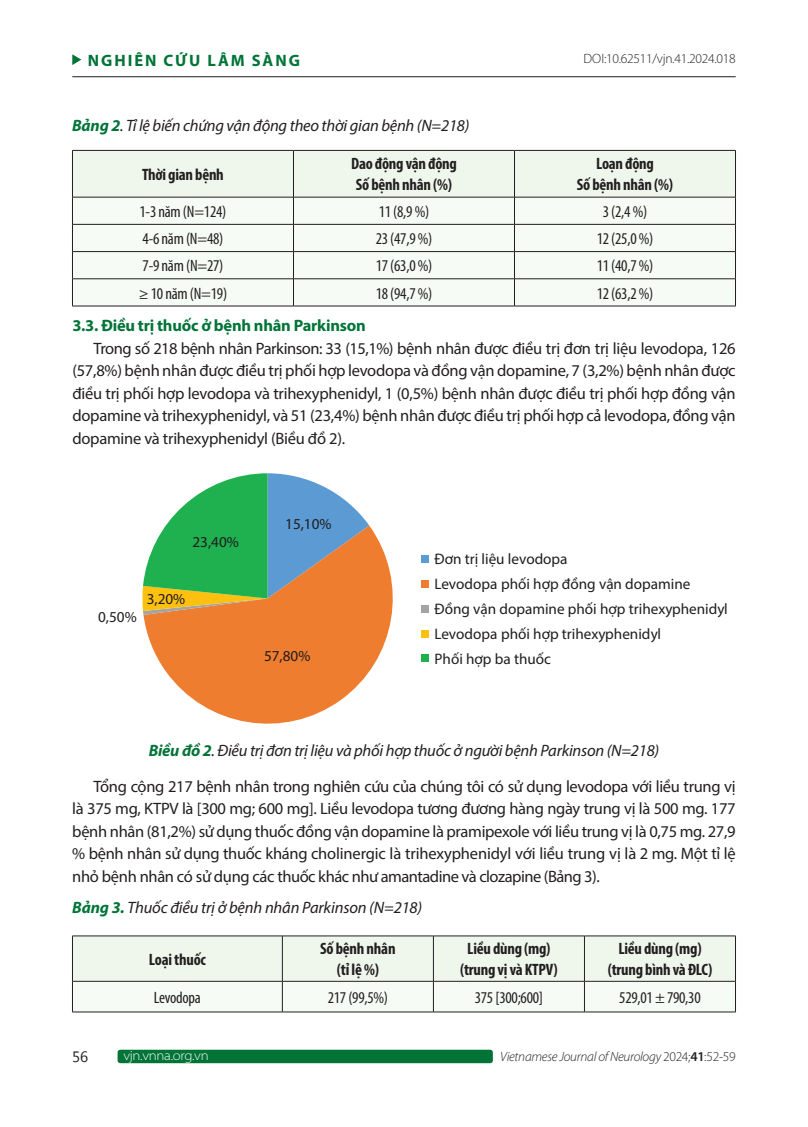
<style>
.page{position:relative;width:808px;height:1127px;background:#fff}
.page>*{position:absolute;margin:0;border:0;box-sizing:border-box;transform-origin:0 0}
.t1{font:16.5px/22.5px "Myriad Pro";letter-spacing:-.02em;color:#231f20;text-align:justify}
.t2{font:condensed 16.5px "Myriad Pro";letter-spacing:-.015em;color:#231f20}
.t3{font:700 condensed 16.5px/21px "Myriad Pro";letter-spacing:-.015em;color:#231f20;text-align:center}
.t4{font:italic 16.5px "Myriad Pro";letter-spacing:-.015em;color:#231f20}
.t5{font:700 16.5px "Myriad Pro";letter-spacing:-.015em;color:#007437}
.t6{font:700 16.5px "Myriad Pro";letter-spacing:.12em;color:#007437}
.t7{font:15.15px/24.9px "Myriad Pro";color:#201d1e}
.t8{font:15px "Myanmar Text";color:#231f20}
.t9{font:italic 300 13.5px "Myriad Pro";letter-spacing:-.02em;color:#231f20}
.t10{font:300 13.5px "Myriad Pro";letter-spacing:-.02em;color:#231f20}
.t11{font:300 semi-expanded 13.5px "Myriad Pro";letter-spacing:-.02em;color:#fff}
.s1{font-weight:700;color:#007437}
.s2{font-weight:700;font-style:italic;color:#007437}
.s3{font-style:italic}
.s4{font-style:normal}
.s5{font-weight:600;font-style:normal}
</style>
<div class="page">
<div style="left:118px;top:1050px;width:375px;height:13px;background:#007437;border-radius:3px"></div>
<hr style="left:72px;top:76px;width:664px;height:1px;background:#231f20">
<svg style="left:72px;top:54px;width:9px;height:11px"></svg>
<svg style="left:72px;top:150px;width:664px;height:156px"></svg>
<hr style="left:72px;top:306px;width:221px;height:1px;background:#231f20">
<hr style="left:293px;top:306px;width:221px;height:1px;background:#231f20">
<hr style="left:514px;top:306px;width:222px;height:1px;background:#231f20">
<svg style="left:143px;top:525px;width:250px;height:199px;fill:#ee7d2f"></svg>
<svg style="left:142px;top:473px;width:227px;height:142px"></svg>
<div style="left:421px;top:555px;width:8px;height:7px;background:#5c9ad3"></div>
<div style="left:421px;top:580px;width:8px;height:7px;background:#ee7d2f"></div>
<div style="left:421px;top:605px;width:8px;height:7px;background:#a5a4a4"></div>
<div style="left:421px;top:630px;width:8px;height:7px;background:#fcc011"></div>
<div style="left:421px;top:654px;width:8px;height:8px;background:#1fb04f"></div>
<svg style="left:73px;top:936px;width:662px;height:76px"></svg>
<hr style="left:72px;top:935px;width:210px;height:1px;background:#231f20">
<hr style="left:72px;top:936px;width:1px;height:45px;background:#231f20">
<hr style="left:282px;top:935px;width:151px;height:1px;background:#231f20">
<hr style="left:282px;top:936px;width:1px;height:45px;background:#231f20">
<hr style="left:433px;top:935px;width:151px;height:1px;background:#231f20">
<hr style="left:433px;top:936px;width:1px;height:45px;background:#231f20">
<hr style="left:584px;top:935px;width:152px;height:1px;background:#231f20">
<hr style="left:584px;top:936px;width:1px;height:45px;background:#231f20">
<hr style="left:735px;top:936px;width:1px;height:45px;background:#231f20">
<hr style="left:72px;top:981px;width:210px;height:1px;background:#231f20">
<hr style="left:72px;top:981px;width:1px;height:31px;background:#231f20">
<hr style="left:282px;top:981px;width:151px;height:1px;background:#231f20">
<hr style="left:282px;top:981px;width:1px;height:31px;background:#231f20">
<hr style="left:433px;top:981px;width:151px;height:1px;background:#231f20">
<hr style="left:433px;top:981px;width:1px;height:31px;background:#231f20">
<hr style="left:584px;top:981px;width:152px;height:1px;background:#231f20">
<hr style="left:584px;top:981px;width:1px;height:31px;background:#231f20">
<hr style="left:735px;top:981px;width:1px;height:31px;background:#231f20">
<hr style="left:72px;top:1012px;width:210px;height:1px;background:#231f20">
<hr style="left:282px;top:1012px;width:151px;height:1px;background:#231f20">
<hr style="left:433px;top:1012px;width:151px;height:1px;background:#231f20">
<hr style="left:584px;top:1012px;width:152px;height:1px;background:#231f20">
<p class="t6" style="left:88px;top:49px;width:214px">NGHIÊN CỨU LÂM SÀNG</p>
<p class="t10" style="left:583px;top:51px;width:154px">DOI:10.62511/vjn.41.2024.018</p>
<p class="t4" style="left:72px;top:116px;width:399px"><span class="s1">Bảng 2</span>. Tỉ lệ biến chứng vận động theo thời gian bệnh (N=218)</p>
<p class="t3" style="left:142px;top:164px;width:83px">Thời gian bệnh</p>
<p class="t3" style="left:351px;top:153px;width:107px;text-align:left">Dao động vận động<br>Số bệnh nhân (%)</p>
<p class="t3" style="left:577px;top:153px;width:98px">Loạn động<br>Số bệnh nhân (%)</p>
<p class="t2" style="left:140px;top:201px;width:88px">1-3 năm (N=124)</p>
<p class="t2" style="left:379px;top:201px;width:52px">11 (8,9 %)</p>
<p class="t2" style="left:603px;top:201px;width:46px">3 (2,4 %)</p>
<p class="t2" style="left:143px;top:229px;width:82px">4-6 năm (N=48)</p>
<p class="t2" style="left:376px;top:229px;width:58px">23 (47,9 %)</p>
<p class="t2" style="left:597px;top:229px;width:58px">12 (25,0 %)</p>
<p class="t2" style="left:143px;top:256px;width:82px">7-9 năm (N=27)</p>
<p class="t2" style="left:376px;top:256px;width:58px">17 (63,0 %)</p>
<p class="t2" style="left:597px;top:256px;width:58px">11 (40,7 %)</p>
<p class="t2" style="left:139px;top:283px;width:90px">≥ 10 năm (N=19)</p>
<p class="t2" style="left:376px;top:283px;width:58px">18 (94,7 %)</p>
<p class="t2" style="left:597px;top:283px;width:58px">12 (63,2 %)</p>
<p class="t5" style="left:72px;top:315px;width:295px">3.3. Điều trị thuốc ở bệnh nhân Parkinson</p>
<p class="t1" style="left:72px;top:337px;width:665px;text-indent:21px">Trong số 218 bệnh nhân Parkinson: 33 (15,1%) bệnh nhân được điều trị đơn trị liệu levodopa, 126 (57,8%) bệnh nhân được điều trị phối hợp levodopa và đồng vận dopamine, 7 (3,2%) bệnh nhân được điều trị phối hợp levodopa và trihexyphenidyl, 1 (0,5%) bệnh nhân được điều trị phối hợp đồng vận dopamine và trihexyphenidyl, và 51 (23,4%) bệnh nhân được điều trị phối hợp cả levodopa, đồng vận dopamine và trihexyphenidyl (Biều đồ 2).</p>
<p class="t7" style="left:192px;top:529px;width:48px">23,40%</p>
<p class="t7" style="left:98px;top:604px;width:40px">0,50%</p>
<p class="t7" style="left:147px;top:586px;width:40px">3,20%</p>
<p class="t7" style="left:285px;top:511px;width:48px">15,10%</p>
<p class="t7" style="left:264px;top:643px;width:48px">57,80%</p>
<p class="t7" style="left:434px;top:546px;width:295px">Đơn trị liệu levodopa<br>Levodopa phối hợp đồng vận dopamine<br>Đồng vận dopamine phối hợp trihexyphenidyl<br>Levodopa phối hợp trihexyphenidyl<br>Phối hợp ba thuốc</p>
<p class="t1" style="left:94px;top:732px;width:644px;line-height:36px;text-indent:55px"><span class="s2">Biều đồ 2</span><span class="s3">. Điều trị đơn trị liệu và phối hợp thuốc ở người bệnh Parkinson (N=218)<br></span>Tổng cộng 217 bệnh nhân trong nghiên cứu của chúng tôi có sử dụng levodopa với liều trung vị</p>
<p class="t1" style="left:72px;top:797px;width:665px">là 375 mg, KTPV là [300 mg; 600 mg]. Liều levodopa tương đương hàng ngày trung vị là 500 mg. 177 bệnh nhân (81,2%) sử dụng thuốc đồng vận dopamine là pramipexole với liều trung vị là 0,75 mg. 27,9 % bệnh nhân sử dụng thuốc kháng cholinergic là trihexyphenidyl với liều trung vị là 2 mg. Một tỉ lệ nhỏ bệnh nhân có sử dụng các thuốc khác như amantadine và clozapine (Bảng 3).</p>
<p class="t4" style="left:72px;top:897px;width:351px"><span class="s1">Bảng 3.</span> Thuốc điều trị ở bệnh nhân Parkinson (N=218)</p>
<p class="t3" style="left:149px;top:948px;width:58px">Loại thuốc</p>
<p class="t3" style="left:320px;top:938px;width:77px">Số bệnh nhân (tỉ lệ %)</p>
<p class="t3" style="left:460px;top:938px;width:99px">Liều dùng (mg) (trung vị và KTPV)</p>
<p class="t3" style="left:608px;top:938px;width:106px">Liều dùng (mg) (trung bình và ĐLC)</p>
<p class="t2" style="left:154px;top:987px;width:48px">Levodopa</p>
<p class="t2" style="left:328px;top:987px;width:62px">217 (99,5%)</p>
<p class="t2" style="left:475px;top:987px;width:70px">375 [300;600]</p>
<p class="t2" style="left:619px;top:987px;width:83px">529,01 ± 790,30</p>
<p class="t8" style="left:72px;top:1047px;width:17px">56</p>
<p class="t11" style="left:123px;top:1047px;width:87px">vjn.vnna.org.vn</p>
<p class="t9" style="left:500px;top:1049px;width:237px">Vietnamese Journal of Neurology <span class="s4">2024;</span><span class="s5">41</span><span class="s4">:52-59</span></p>
</div>
